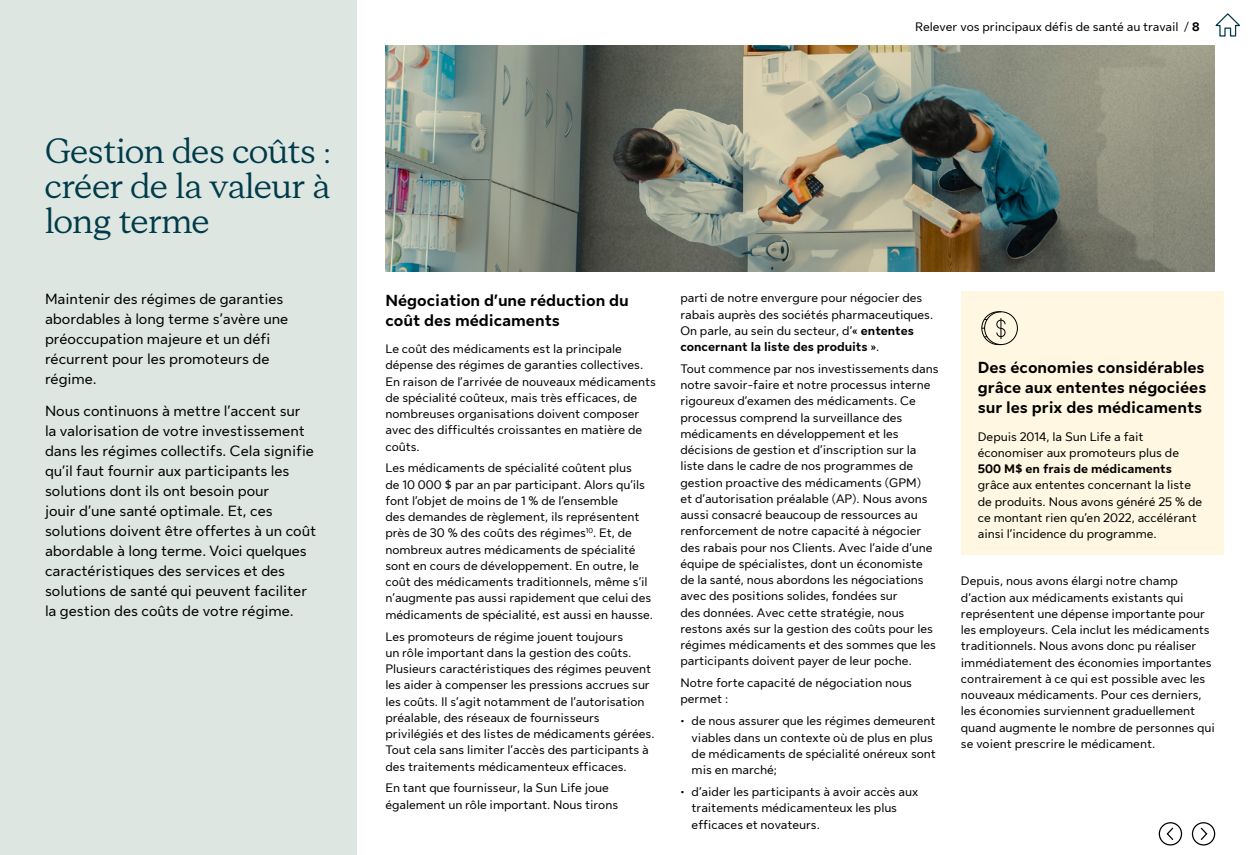
<style>
.page{position:relative;width:1260px;height:855px;background:#fff}
.page>*{position:absolute;margin:0;border:0;box-sizing:border-box;transform-origin:0 0}
.t1{font:35px/35px "Sun Life New Display";color:#003b49;text-align:justify}
.t2{font:700 16.25px/20px "Sun Life New Text";color:#000}
.t3{font:15px/20px "Sun Life New Text";color:#000}
.t4{font:12.5px/16.2px "Sun Life New Text";color:#000}
.t5{font:700 12.5px "Sun Life New Text";color:#000}
.s1{font-weight:700}
</style>
<div class="page">
<div style="left:0;top:0;width:356px;height:855px;background:#dee6e1"></div>
<img style="left:385px;top:45px;width:830px;height:227px">
<svg style="left:1158px;top:822px;width:25px;height:24px"></svg>
<svg style="left:1191px;top:822px;width:25px;height:24px"></svg>
<div style="left:961px;top:291px;width:262px;height:264px;background:#fff7e1"></div>
<div style="left:984px;top:311px;width:34px;height:34px;border:1px solid #000;border-radius:50%"></div>
<svg style="left:981px;top:311px;width:25px;height:34px"></svg>
<svg style="left:1215px;top:13px;width:25px;height:24px"></svg>
<h1 class="t1" style="left:45px;top:132px;width:287px">Gestion des coûts : créer de la valeur à long terme</h1>
<p class="t3" style="left:45px;top:288px;width:245px">Maintenir des régimes de garanties abordables à long terme s’avère une préoccupation majeure et un défi récurrent pour les promoteurs de régime.</p>
<p class="t3" style="left:45px;top:400px;width:273px">Nous continuons à mettre l’accent sur<br>la valorisation de votre investissement dans les régimes collectifs. Cela signifie qu’il faut fournir aux participants les solutions dont ils ont besoin pour<br>jouir d’une santé optimale. Et, ces solutions doivent être offertes à un coût abordable à long terme. Voici quelques caractéristiques des services et des solutions de santé qui peuvent faciliter la gestion des coûts de votre régime.</p>
<p class="t4" style="left:915px;top:17px;width:286px">Relever vos principaux défis de santé au travail / <span class="s1">8</span></p>
<h2 class="t2" style="left:385px;top:289px;width:245px">Négociation d’une réduction du coût des médicaments</h2>
<p class="t4" style="left:385px;top:340px;width:272px">Le coût des médicaments est la principale dépense des régimes de garanties collectives.<br>En raison de l’arrivée de nouveaux médicaments de spécialité coûteux, mais très efficaces, de nombreuses organisations doivent composer avec des difficultés croissantes en matière de coûts.</p>
<p class="t4" style="left:385px;top:459px;width:269px">Les médicaments de spécialité coûtent plus<br>de 10 000 $ par an par participant. Alors qu’ils font l’objet de moins de 1 % de l’ensemble<br>des demandes de règlement, ils représentent près de 30 % des coûts des régimes<sup>10</sup>. Et, de nombreux autres médicaments de spécialité sont en cours de développement. En outre, le coût des médicaments traditionnels, même s’il n’augmente pas aussi rapidement que celui des médicaments de spécialité, est aussi en hausse.</p>
<p class="t4" style="left:385px;top:627px;width:271px">Les promoteurs de régime jouent toujours<br>un rôle important dans la gestion des coûts.<br>Plusieurs caractéristiques des régimes peuvent les aider à compenser les pressions accrues sur les coûts. Il s’agit notamment de l’autorisation préalable, des réseaux de fournisseurs privilégiés et des listes de médicaments gérées.<br>Tout cela sans limiter l’accès des participants à des traitements médicamenteux efficaces.</p>
<p class="t4" style="left:385px;top:779px;width:234px">En tant que fournisseur, la Sun Life joue également un rôle important. Nous tirons</p>
<p class="t4" style="left:680px;top:289px;width:254px">parti de notre envergure pour négocier des rabais auprès des sociétés pharmaceutiques.<br>On parle, au sein du secteur, d’<span class="s1">« ententes concernant la liste des produits »</span>.</p>
<p class="t4" style="left:680px;top:360px;width:260px">Tout commence par nos investissements dans notre savoir-faire et notre processus interne rigoureux d’examen des médicaments. Ce processus comprend la surveillance des médicaments en développement et les décisions de gestion et d’inscription sur la liste dans le cadre de nos programmes de gestion proactive des médicaments (GPM)<br>et d’autorisation préalable (AP). Nous avons aussi consacré beaucoup de ressources au renforcement de notre capacité à négocier des rabais pour nos Clients. Avec l’aide d’une équipe de spécialistes, dont un économiste de la santé, nous abordons les négociations avec des positions solides, fondées sur<br>des données. Avec cette stratégie, nous restons axés sur la gestion des coûts pour les régimes médicaments et des sommes que les participants doivent payer de leur poche.</p>
<p class="t4" style="left:680px;top:674px;width:233px">Notre forte capacité de négociation nous permet :</p>
<p class="t4" style="left:692px;top:712px;width:246px;text-indent:-11px">• de nous assurer que les régimes demeurent viables dans un contexte où de plus en plus de médicaments de spécialité onéreux sont mis en marché;</p>
<p class="t4" style="left:692px;top:783px;width:228px;text-indent:-11px">• d’aider les participants à avoir accès aux traitements médicamenteux les plus efficaces et novateurs.</p>
<h2 class="t2" style="left:978px;top:357px;width:230px;text-align:justify">Des économies considérables grâce aux ententes négociées sur les prix des médicaments</h2>
<p class="t4" style="left:978px;top:427px;width:203px">Depuis 2014, la Sun Life a fait économiser aux promoteurs plus de</p>
<p class="t5" style="left:978px;top:460px;width:196px">500 M$ en frais de médicaments</p>
<p class="t4" style="left:978px;top:476px;width:226px">grâce aux ententes concernant la liste de produits. Nous avons généré 25 % de ce montant rien qu’en 2022, accélérant ainsi l’incidence du programme.</p>
<p class="t4" style="left:961px;top:572px;width:255px">Depuis, nous avons élargi notre champ d’action aux médicaments existants qui représentent une dépense importante pour les employeurs. Cela inclut les médicaments traditionnels. Nous avons donc pu réaliser immédiatement des économies importantes contrairement à ce qui est possible avec les nouveaux médicaments. Pour ces derniers, les économies surviennent graduellement quand augmente le nombre de personnes qui se voient prescrire le médicament.</p>
</div>
